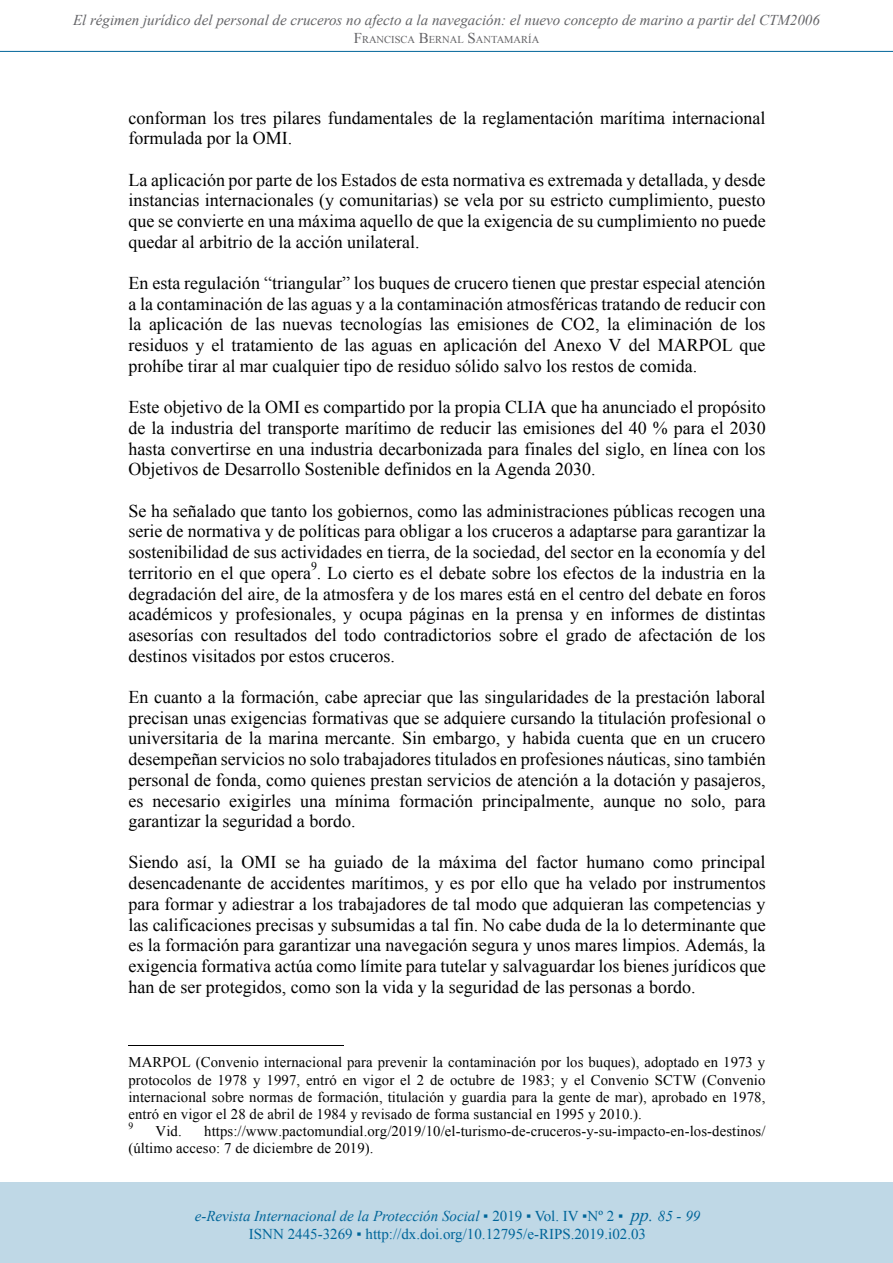
<style>
.page{position:relative;width:893px;height:1263px;background:#fff}
.page>*{position:absolute;margin:0;border:0;box-sizing:border-box;transform-origin:0 0}
.t1{font:18px/20.7px "Times New Roman";color:#000;text-align:justify}
.t2{font:15px/18px "Times New Roman";color:#006599;text-align:center}
.t3{font:italic 15px "Times New Roman";color:#636366}
.t4{font:14.7px/17.1px "Times New Roman";letter-spacing:.005em;color:#000;text-align:justify}
.t5{font:11.85px "Times New Roman";color:#000}
.t6{font:10.5px "Times New Roman";color:#636366}
.t7{font:9.75px "Times New Roman";color:#000}
.s1{font-size:15px}
.s2{font-style:italic}
.s3{font-style:italic;font-size:18px}
</style>
<div class="page">
<hr style="left:128px;top:1045px;width:216px;height:1px;background:#000">
<div style="left:0;top:1182px;width:893px;height:81px;background:#bfd8e6"></div>
<hr style="left:0;top:51px;width:893px;height:1px;background:#006599">
<p class="t3" style="left:73px;top:10px;width:748px">El régimen jurídico del personal de cruceros no afecto a la navegación: el nuevo concepto de marino a partir del CTM2006</p>
<p class="t6" style="left:354px;top:33px;width:187px"><span class="s1">F</span>RANCISCA <span class="s1">B</span>ERNAL <span class="s1">S</span> ANTAMARÍA</p>
<p class="t1" style="left:128px;top:107px;width:639px">conforman los tres pilares fundamentales de la reglamentación marítima internacional formulada por la OMI.</p>
<p class="t1" style="left:128px;top:169px;width:639px">La aplicación por parte de los Estados de esta normativa es extremada y detallada, y desde instancias internacionales (y comunitarias) se vela por su estricto cumplimiento, puesto que se convierte en una máxima aquello de que la exigencia de su cumplimiento no puede quedar al arbitrio de la acción unilateral.</p>
<p class="t1" style="left:128px;top:272px;width:639px">En esta regulación “triangular” los buques de crucero tienen que prestar especial atención a la contaminación de las aguas y a la contaminación atmosféricas tratando de reducir con la aplicación de las nuevas tecnologías las emisiones de CO2, la eliminación de los residuos y el tratamiento de las aguas en aplicación del Anexo V del MARPOL que prohíbe tirar al mar cualquier tipo de residuo sólido salvo los restos de comida.</p>
<p class="t1" style="left:128px;top:397px;width:639px">Este objetivo de la OMI es compartido por la propia CLIA que ha anunciado el propósito de la industria del transporte marítimo de reducir las emisiones del 40 % para el 2030 hasta convertirse en una industria decarbonizada para finales del siglo, en línea con los Objetivos de Desarrollo Sostenible definidos en la Agenda 2030.</p>
<p class="t1" style="left:128px;top:500px;width:639px">Se ha señalado que tanto los gobiernos, como las administraciones públicas recogen una serie de normativa y de políticas para obligar a los cruceros a adaptarse para garantizar la sostenibilidad de sus actividades en tierra, de la sociedad, del sector en la economía y del territorio en el que opera . Lo cierto es el debate sobre los efectos de la industria en la</p>
<p class="t5" style="left:311px;top:558px;width:7px">9</p>
<p class="t1" style="left:128px;top:583px;width:639px">degradación del aire, de la atmosfera y de los mares está en el centro del debate en foros académicos y profesionales, y ocupa páginas en la prensa y en informes de distintas asesorías con resultados del todo contradictorios sobre el grado de afectación de los destinos visitados por estos cruceros.</p>
<p class="t1" style="left:128px;top:686px;width:639px">En cuanto a la formación, cabe apreciar que las singularidades de la prestación laboral precisan unas exigencias formativas que se adquiere cursando la titulación profesional o universitaria de la marina mercante. Sin embargo, y habida cuenta que en un crucero desempeñan servicios no solo trabajadores titulados en profesiones náuticas, sino también personal de fonda, como quienes prestan servicios de atención a la dotación y pasajeros, es necesario exigirles una mínima formación principalmente, aunque no solo, para garantizar la seguridad a bordo.</p>
<p class="t1" style="left:128px;top:852px;width:639px">Siendo así, la OMI se ha guiado de la máxima del factor humano como principal desencadenante de accidentes marítimos, y es por ello que ha velado por instrumentos para formar y adiestrar a los trabajadores de tal modo que adquieran las competencias y las calificaciones precisas y subsumidas a tal fin. No cabe duda de la lo determinante que es la formación para garantizar una navegación segura y unos mares limpios. Además, la exigencia formativa actúa como límite para tutelar y salvaguardar los bienes jurídicos que han de ser protegidos, como son la vida y la seguridad de las personas a bordo.</p>
<p class="t4" style="left:128px;top:1054px;width:638px">MARPOL (Convenio internacional para prevenir la contaminación por los buques), adoptado en 1973 y protocolos de 1978 y 1997, entró en vigor el 2 de octubre de 1983; y el Convenio SCTW (Convenio internacional sobre normas de formación, titulación y guardia para la gente de mar), aprobado en 1978, entró en vigor el 28 de abril de 1984 y revisado de forma sustancial en 1995 y 2010.).</p>
<p class="t7" style="left:128px;top:1119px;width:6px">9</p>
<p class="t4" style="left:156px;top:1122px;width:28px">Vid.</p>
<p class="t4" style="left:128px;top:1122px;width:638px;text-indent:76px">https://www.pactomundial.org/2019/10/el-turismo-de-cruceros-y-su-impacto-en-los-destinos/ (último acceso: 7 de diciembre de 2019).</p>
<p class="t2" style="left:195px;top:1206px;width:507px"><span class="s2">e-Revista Internacional de la Protección Social</span> ▪ 2019 ▪ Vol. IV ▪Nº 2 ▪ <span class="s3">pp.</span> <span class="s2">85 - 99<br></span>ISNN 2445-3269 ▪ http://dx.doi.org/10.12795/e-RIPS.2019.i02.03</p>
</div>
